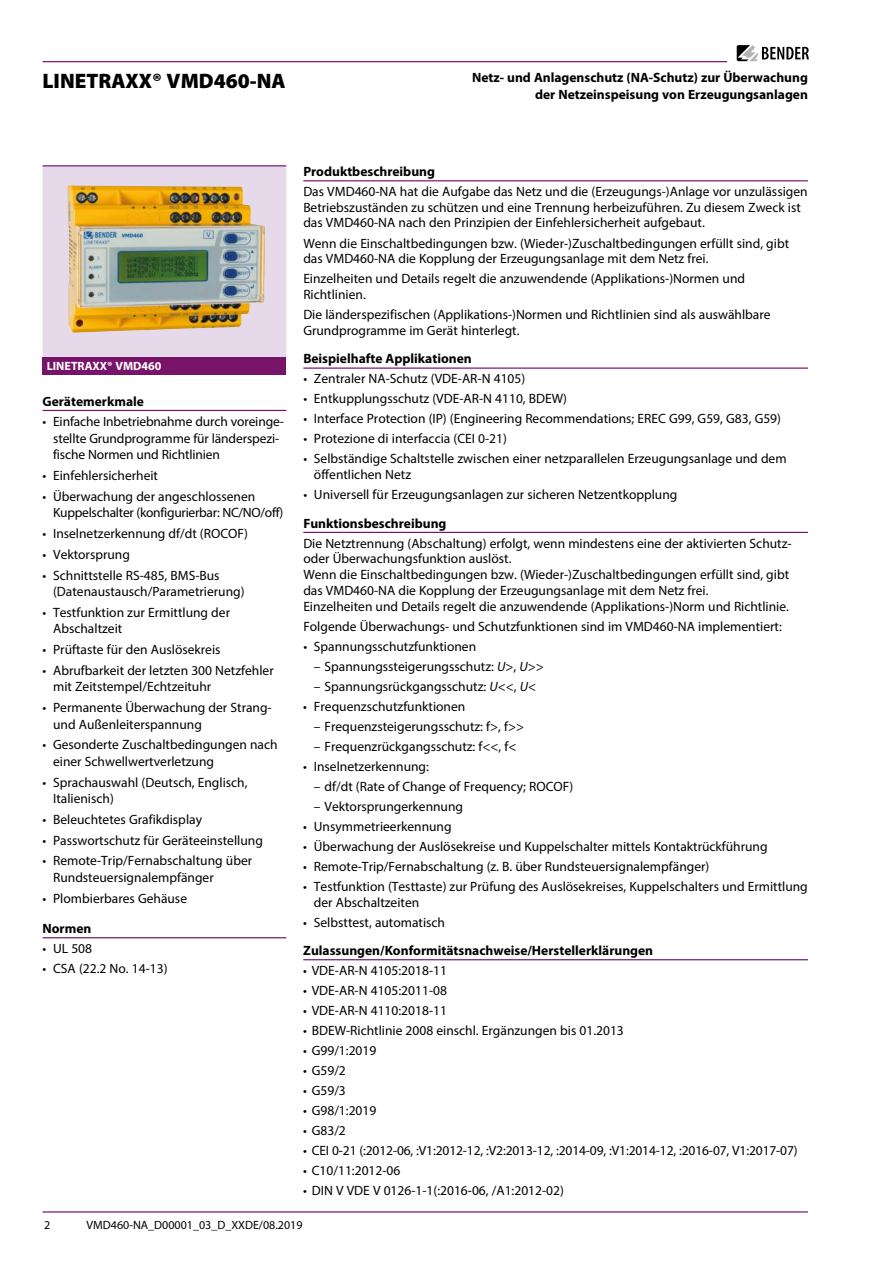
<style>
.page{position:relative;width:893px;height:1263px;background:#fff}
.page>*{position:absolute;margin:0;border:0;box-sizing:border-box;transform-origin:0 0}
.t1{font:900 21px "Myriad Pro";color:#000}
.t2{font:13.5px/15.8px "Myriad Pro";color:#000}
.t3{font:700 13.5px/16.5px "Myriad Pro";color:#000;text-align:right}
.t4{font:13.5px/16.5px "Myriad Pro";letter-spacing:-.02em;color:#000}
.t5{font:12px "Myriad Pro";color:#000}
.t6{font:700 12px "Myriad Pro";color:#fff}
.s1{font-style:italic}
</style>
<div class="page">
<svg style="left:737px;top:45px;width:72px;height:16px"></svg>
<hr style="left:43px;top:61px;width:684px;height:1px;background:#771469">
<hr style="left:43px;top:1211px;width:765px;height:1px;background:#771469">
<hr style="left:303px;top:180px;width:505px;height:1px;background:#771469">
<hr style="left:303px;top:367px;width:505px;height:2px;background:#771469">
<hr style="left:303px;top:532px;width:505px;height:1px;background:#771469">
<hr style="left:303px;top:959px;width:505px;height:1px;background:#771469">
<div style="left:43px;top:166px;width:243px;height:191px;background:#e6d9e9"></div>
<img style="left:67px;top:185px;width:198px;height:148px">
<div style="left:43px;top:357px;width:243px;height:17px;background:#771469"></div>
<hr style="left:43px;top:165px;width:243px;height:1px;background:#771469">
<hr style="left:43px;top:410px;width:243px;height:1px;background:#771469">
<hr style="left:43px;top:937px;width:243px;height:1px;background:#771469">
<h1 class="t1" style="left:43px;top:69px;width:245px">LINETRAXX® VMD460-NA</h1>
<p class="t3" style="left:472px;top:69px;width:337px">Netz- und Anlagenschutz (NA-Schutz) zur Überwachung der Netzeinspeisung von Erzeugungsanlagen</p>
<p class="t6" style="left:47px;top:358px;width:116px">LINETRAXX® VMD460</p>
<p class="t3" style="left:43px;top:392px;width:103px">Gerätemerkmale</p>
<p class="t2" style="left:53px;top:413px;width:232px;line-height:16.5px;text-indent:-11px">• Einfache Inbetriebnahme durch voreinge&shy;stellte Grundprogramme für länderspezi&shy;fische Normen und Richtlinien</p>
<p class="t2" style="left:43px;top:467px;width:117px">• Einfehlersicherheit</p>
<p class="t4" style="left:53px;top:488px;width:232px;text-indent:-11px">• Überwachung der angeschlossenen<br>Kuppelschalter (konfigurierbar: NC/NO/off)</p>
<p class="t2" style="left:43px;top:525px;width:207px">• Inselnetzerkennung df/dt (ROCOF)</p>
<p class="t2" style="left:43px;top:546px;width:89px">• Vektorsprung</p>
<p class="t2" style="left:53px;top:567px;width:193px;line-height:16.5px;text-indent:-11px">• Schnittstelle RS-485, BMS-Bus (Datenaustausch/Parametrierung)</p>
<p class="t2" style="left:53px;top:604px;width:178px;line-height:16.5px;text-indent:-11px">• Testfunktion zur Ermittlung der<br>Abschaltzeit</p>
<p class="t2" style="left:43px;top:641px;width:180px">• Prüftaste für den Auslösekreis</p>
<p class="t2" style="left:53px;top:662px;width:222px;line-height:16.5px;text-indent:-11px">• Abrufbarkeit der letzten 300 Netzfehler mit Zeitstempel/Echtzeituhr</p>
<p class="t2" style="left:53px;top:699px;width:220px;line-height:16.5px;text-indent:-11px">• Permanente Überwachung der Strang&shy;und Außenleiterspannung</p>
<p class="t2" style="left:53px;top:736px;width:226px;line-height:16.5px;text-indent:-11px">• Gesonderte Zuschaltbedingungen nach einer Schwellwertverletzung</p>
<p class="t2" style="left:53px;top:774px;width:196px;line-height:16.5px;text-indent:-11px">• Sprachauswahl (Deutsch, Englisch,<br>Italienisch)</p>
<p class="t2" style="left:43px;top:811px;width:161px">• Beleuchtetes Grafikdisplay</p>
<p class="t2" style="left:43px;top:832px;width:222px">• Passwortschutz für Geräteeinstellung</p>
<p class="t2" style="left:53px;top:852px;width:201px;line-height:16.5px;text-indent:-11px">• Remote-Trip/Fernabschaltung über<br>Rundsteuersignalempfänger</p>
<p class="t2" style="left:43px;top:890px;width:146px">• Plombierbares Gehäuse</p>
<p class="t3" style="left:43px;top:920px;width:50px">Normen</p>
<p class="t2" style="left:43px;top:940px;width:51px">• UL 508</p>
<p class="t2" style="left:43px;top:960px;width:126px">• CSA (22.2 No. 14-13)</p>
<p class="t3" style="left:303px;top:163px;width:133px">Produktbeschreibung</p>
<p class="t2" style="left:303px;top:183px;width:506px">Das VMD460-NA hat die Aufgabe das Netz und die (Erzeugungs-)Anlage vor unzulässigen<br>Betriebszuständen zu schützen und eine Trennung herbeizuführen. Zu diesem Zweck ist das VMD460-NA nach den Prinzipien der Einfehlersicherheit aufgebaut.</p>
<p class="t2" style="left:303px;top:235px;width:487px">Wenn die Einschaltbedingungen bzw. (Wieder-)Zuschaltbedingungen erfüllt sind, gibt das VMD460-NA die Kopplung der Erzeugungsanlage mit dem Netz frei.</p>
<p class="t2" style="left:303px;top:271px;width:443px">Einzelheiten und Details regelt die anzuwendende (Applikations-)Normen und<br>Richtlinien.</p>
<p class="t2" style="left:303px;top:306px;width:469px">Die länderspezifischen (Applikations-)Normen und Richtlinien sind als auswählbare<br>Grundprogramme im Gerät hinterlegt.</p>
<p class="t3" style="left:303px;top:350px;width:170px">Beispielhafte Applikationen</p>
<p class="t2" style="left:303px;top:371px;width:223px">• Zentraler NA-Schutz (VDE-AR-N 4105)</p>
<p class="t2" style="left:303px;top:391px;width:265px">• Entkupplungsschutz (VDE-AR-N 4110, BDEW)</p>
<p class="t2" style="left:303px;top:411px;width:479px">• Interface Protection (IP) (Engineering Recommendations; EREC G99, G59, G83, G59)</p>
<p class="t2" style="left:303px;top:431px;width:205px">• Protezione di interfaccia (CEI 0-21)</p>
<p class="t2" style="left:314px;top:451px;width:474px;text-indent:-11px">• Selbständige Schaltstelle zwischen einer netzparallelen Erzeugungsanlage und dem öffentlichen Netz</p>
<p class="t2" style="left:303px;top:486px;width:376px">• Universell für Erzeugungsanlagen zur sicheren Netzentkopplung</p>
<p class="t3" style="left:303px;top:514px;width:145px">Funktionsbeschreibung</p>
<p class="t2" style="left:303px;top:535px;width:490px">Die Netztrennung (Abschaltung) erfolgt, wenn mindestens eine der aktivierten Schutz&shy;oder Überwachungsfunktion auslöst.<br>Wenn die Einschaltbedingungen bzw. (Wieder-)Zuschaltbedingungen erfüllt sind, gibt das VMD460-NA die Kopplung der Erzeugungsanlage mit dem Netz frei.<br>Einzelheiten und Details regelt die anzuwendende (Applikations-)Norm und Richtlinie.</p>
<p class="t2" style="left:303px;top:618px;width:480px">Folgende Überwachungs- und Schutzfunktionen sind im VMD460-NA implementiert:</p>
<p class="t2" style="left:303px;top:638px;width:174px">• Spannungsschutzfunktionen</p>
<p class="t2" style="left:314px;top:658px;width:231px">– Spannungssteigerungsschutz: <span class="s1">U</span>&gt;, <span class="s1">U</span>&gt;&gt;</p>
<p class="t2" style="left:314px;top:678px;width:224px">– Spannungsrückgangsschutz: <span class="s1">U</span>&lt;&lt;, <span class="s1">U</span>&lt;</p>
<p class="t2" style="left:303px;top:698px;width:164px">• Frequenzschutzfunktionen</p>
<p class="t2" style="left:314px;top:718px;width:212px">– Frequenzsteigerungsschutz: f&gt;, f&gt;&gt;</p>
<p class="t2" style="left:314px;top:738px;width:204px">– Frequenzrückgangsschutz: f&lt;&lt;, f&lt;</p>
<p class="t2" style="left:303px;top:758px;width:127px">• Inselnetzerkennung:</p>
<p class="t2" style="left:314px;top:778px;width:261px">– df/dt (Rate of Change of Frequency; ROCOF)</p>
<p class="t2" style="left:314px;top:798px;width:151px">– Vektorsprungerkennung</p>
<p class="t2" style="left:303px;top:818px;width:150px">• Unsymmetrieerkennung</p>
<p class="t2" style="left:303px;top:838px;width:466px">• Überwachung der Auslösekreise und Kuppelschalter mittels Kontaktrückführung</p>
<p class="t2" style="left:303px;top:858px;width:408px">• Remote-Trip/Fernabschaltung (z. B. über Rundsteuersignalempfänger)</p>
<p class="t2" style="left:314px;top:878px;width:495px;text-indent:-11px">• Testfunktion (Testtaste) zur Prüfung des Auslösekreises, Kuppelschalters und Ermittlung der Abschaltzeiten</p>
<p class="t2" style="left:303px;top:914px;width:143px">• Selbsttest, automatisch</p>
<p class="t3" style="left:303px;top:942px;width:351px">Zulassungen/Konformitätsnachweise/Herstellerklärungen</p>
<p class="t2" style="left:303px;top:962px;width:145px">• VDE-AR-N 4105:2018-11</p>
<p class="t2" style="left:303px;top:982px;width:145px">• VDE-AR-N 4105:2011-08</p>
<p class="t2" style="left:303px;top:1002px;width:145px">• VDE-AR-N 4110:2018-11</p>
<p class="t2" style="left:303px;top:1022px;width:322px">• BDEW-Richtlinie 2008 einschl. Ergänzungen bis 01.2013</p>
<p class="t2" style="left:303px;top:1042px;width:75px">• G99/1:2019</p>
<p class="t2" style="left:303px;top:1062px;width:44px">• G59/2</p>
<p class="t2" style="left:303px;top:1082px;width:44px">• G59/3</p>
<p class="t2" style="left:303px;top:1102px;width:75px">• G98/1:2019</p>
<p class="t2" style="left:303px;top:1122px;width:44px">• G83/2</p>
<p class="t2" style="left:303px;top:1142px;width:496px">• CEI 0-21 (:2012-06, :V1:2012-12, :V2:2013-12, :2014-09, :V1:2014-12, :2016-07, V1:2017-07)</p>
<p class="t2" style="left:303px;top:1162px;width:99px">• C10/11:2012-06</p>
<p class="t2" style="left:303px;top:1182px;width:262px">• DIN V VDE V 0126-1-1(:2016-06, /A1:2012-02)</p>
<p class="t5" style="left:44px;top:1217px;width:8px">2</p>
<p class="t5" style="left:87px;top:1217px;width:217px">VMD460-NA_D00001_03_D_XXDE/08.2019</p>
</div>
